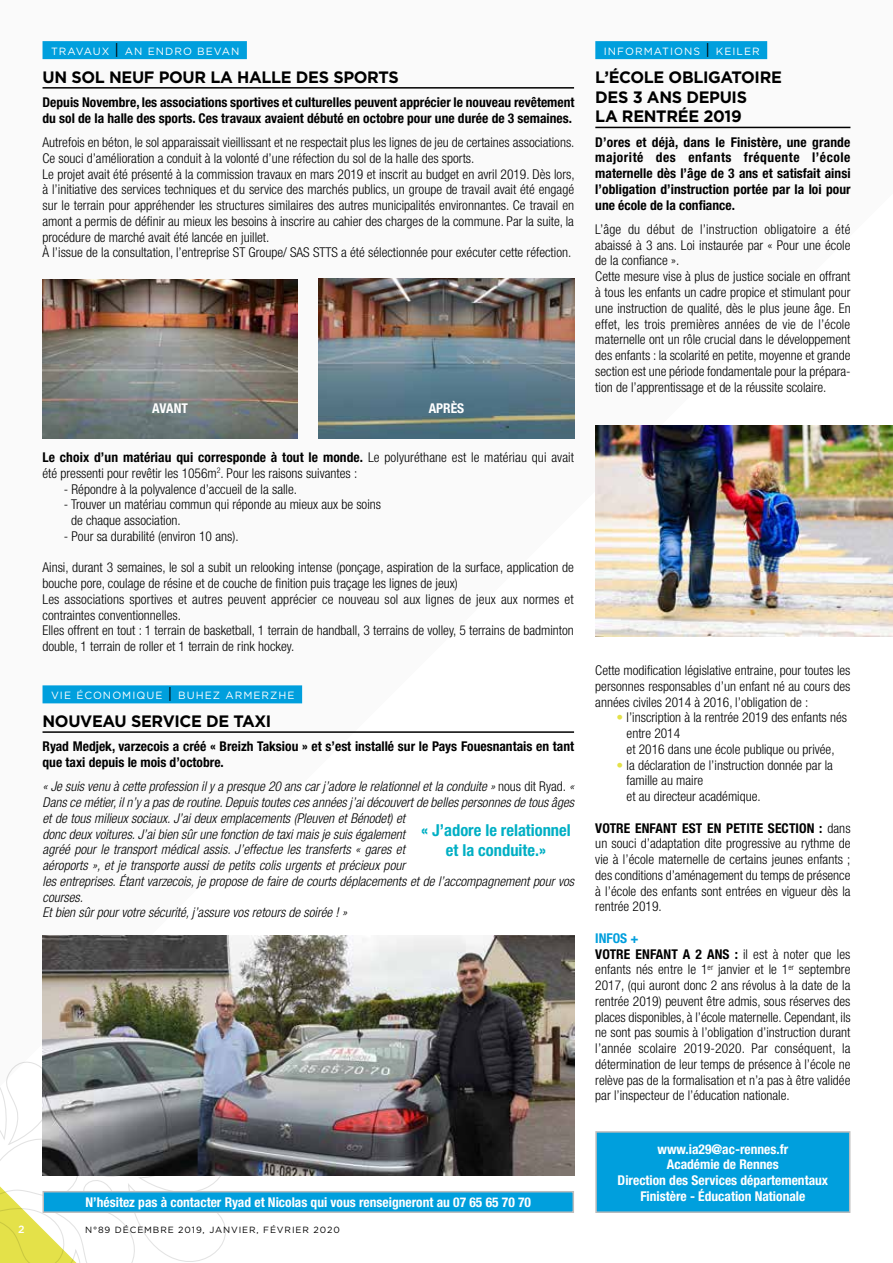
<style>
.page{position:relative;width:893px;height:1263px;background:#fff}
.page>*{position:absolute;margin:0;border:0;box-sizing:border-box;transform-origin:0 0}
.t1{font:700 16.5px/19.8px "Gotham";letter-spacing:-.02em;color:#000}
.t2{font:700 condensed 16.5px/19.8px "Helvetica Neue";color:#00afc4;text-align:center}
.t3{font:300 condensed 13.5px/15.8px "Helvetica Neue";color:#000}
.t4{font:italic 300 condensed 13.5px/15.8px "Helvetica Neue";color:#000}
.t5{font:700 condensed 13.5px/15.8px "Helvetica Neue";color:#000}
.t6{font:700 condensed 13.5px/15.8px "Helvetica Neue";color:#fff;text-align:center}
.t7{font:10.5px "Gotham";letter-spacing:.1em;color:#fff}
.t8{font:500 10.5px "Gotham";color:#fff}
.t9{font:9px "Gotham";letter-spacing:.1em;color:#000}
.s1{font-size:15px;color:#000}
.s2{font-weight:700}
.s3{font-style:normal}
.s4{color:#e4e149}
.s5{font-weight:700;color:#009fdd}
</style>
<div class="page">
<svg style="left:0;top:1053px;width:241px;height:210px"></svg>
<div style="left:43px;top:41px;width:204px;height:18px;background:#009fdd"></div>
<hr style="left:43px;top:87px;width:531px;height:2px;background:#000">
<div style="left:595px;top:41px;width:172px;height:18px;background:#009fdd"></div>
<hr style="left:595px;top:127px;width:255px;height:1px;background:#000">
<div style="left:43px;top:685px;width:259px;height:18px;background:#009fdd"></div>
<hr style="left:43px;top:731px;width:531px;height:2px;background:#000">
<div style="left:43px;top:1192px;width:530px;height:20px;background:#009fdd"></div>
<div style="left:43px;top:1191px;width:531px;height:22px;border:2px solid #bcbcbc"></div>
<div style="left:596px;top:1132px;width:254px;height:80px;background:#009fdd"></div>
<div style="left:595px;top:1131px;width:255px;height:82px;border:2px solid #bcbcbc"></div>
<img style="left:43px;top:935px;width:531px;height:240px">
<img style="left:595px;top:425px;width:298px;height:211px">
<img style="left:319px;top:279px;width:255px;height:159px">
<img style="left:43px;top:279px;width:255px;height:159px">
<p class="t7" style="left:51px;top:44px;width:190px">TRAVAUX <span class="s1">|</span> AN ENDRO BEVAN</p>
<p class="t1" style="left:43px;top:67px;width:358px">UN SOL NEUF POUR LA HALLE DES SPORTS</p>
<p class="t5" style="left:43px;top:94px;width:533px">Depuis Novembre, les associations sportives et culturelles peuvent apprécier le nouveau revêtement du sol de la halle des sports. Ces travaux avaient débuté en octobre pour une durée de 3 semaines.</p>
<p class="t3" style="left:43px;top:134px;width:534px">Autrefois en béton, le sol apparaissait vieillissant et ne respectait plus les lignes de jeu de certaines associations.<br>Ce souci d’amélioration a conduit à la volonté d’une réfection du sol de la halle des sports.<br>Le projet avait été présenté à la commission travaux en mars 2019 et inscrit au budget en avril 2019. Dès lors, à l’initiative des services techniques et du service des marchés publics, un groupe de travail avait été engagé sur le terrain pour appréhender les structures similaires des autres municipalités environnantes. Ce travail en amont a permis de définir au mieux les besoins à inscrire au cahier des charges de la commune. Par la suite, la procédure de marché avait été lancée en juillet.<br>À l’issue de la consultation, l’entreprise ST Groupe/ SAS STTS a été sélectionnée pour exécuter cette réfection.</p>
<p class="t6" style="left:152px;top:401px;width:37px">AVANT</p>
<p class="t6" style="left:429px;top:401px;width:37px">APRÈS</p>
<p class="t3" style="left:43px;top:449px;width:533px"><span class="s2">Le choix d’un matériau qui corresponde à tout le monde.</span> Le polyuréthane est le matériau qui avait été pressenti pour revêtir les 1056m<sup>2</sup>. Pour les raisons suivantes :</p>
<p class="t3" style="left:64px;top:481px;width:235px">- Répondre à la polyvalence d’accueil de la salle.</p>
<p class="t3" style="left:71px;top:497px;width:312px;text-indent:-7px">- Trouver un matériau commun qui réponde au mieux aux be soins de chaque association.</p>
<p class="t3" style="left:64px;top:528px;width:176px">- Pour sa durabilité (environ 10 ans).</p>
<p class="t3" style="left:43px;top:560px;width:533px">Ainsi, durant 3 semaines, le sol a subit un relooking intense (ponçage, aspiration de la surface, application de bouche pore, coulage de résine et de couche de finition puis traçage les lignes de jeux)<br>Les associations sportives et autres peuvent apprécier ce nouveau sol aux lignes de jeux aux normes et contraintes conventionnelles.<br>Elles offrent en tout : 1 terrain de basketball, 1 terrain de handball, 3 terrains de volley, 5 terrains de badminton double, 1 terrain de roller et 1 terrain de rink hockey.</p>
<p class="t7" style="left:51px;top:688px;width:245px">VIE ÉCONOMIQUE <span class="s1">|</span> BUHEZ ARMERZHE</p>
<p class="t1" style="left:43px;top:711px;width:230px">NOUVEAU SERVICE DE TAXI</p>
<p class="t5" style="left:43px;top:738px;width:533px">Ryad Medjek, varzecois a créé « Breizh Taksiou » et s’est installé sur le Pays Fouesnantais en tant que taxi depuis le mois d’octobre.</p>
<p class="t4" style="left:43px;top:779px;width:533px">« Je suis venu à cette profession il y a presque 20 ans car j’adore le relationnel et la conduite » <span class="s3">nous dit Ryad.</span> « Dans ce métier, il n’y a pas de routine. Depuis toutes ces années j’ai découvert de belles personnes de tous âges et de tous milieux sociaux. J’ai deux emplacements (Pleuven et Bénodet) et<br>donc deux voitures. J’ai bien sûr une fonction de taxi mais je suis également<br>agréé pour le transport médical assis. J’effectue les transferts « gares et<br>aéroports », et je transporte aussi de petits colis urgents et précieux pour<br>les entreprises. Étant varzecois, je propose de faire de courts déplacements et de l’accompagnement pour vos courses.<br>Et bien sûr pour votre sécurité, j’assure vos retours de soirée ! »</p>
<p class="t2" style="left:421px;top:820px;width:151px">« J’adore le relationnel et la conduite.»</p>
<p class="t6" style="left:86px;top:1194px;width:447px">N’hésitez pas à contacter Ryad et Nicolas qui vous renseigneront au 07 65 65 70 70</p>
<p class="t8" style="left:18px;top:1222px;width:8px">2</p>
<p class="t9" style="left:85px;top:1224px;width:256px">N°89 DÉCEMBRE 2019, JANVIER, FÉVRIER 2020</p>
<p class="t7" style="left:604px;top:44px;width:157px">INFORMATIONS <span class="s1">|</span> KEILER</p>
<p class="t1" style="left:595px;top:67px;width:188px">L’ÉCOLE OBLIGATOIRE<br>DES 3 ANS DEPUIS<br>LA RENTRÉE 2019</p>
<p class="t5" style="left:595px;top:134px;width:257px;text-align:justify">D’ores et déjà, dans le Finistère, une grande majorité des enfants fréquente l’école maternelle dès l’âge de 3 ans et satisfait ainsi l’obligation d’instruction portée par la loi pour une école de la confiance.</p>
<p class="t3" style="left:595px;top:221px;width:257px">L’âge du début de l’instruction obligatoire a été abaissé à 3 ans. Loi instaurée par « Pour une école de la confiance ».<br>Cette mesure vise à plus de justice sociale en offrant à tous les enfants un cadre propice et stimulant pour une instruction de qualité, dès le plus jeune âge. En effet, les trois premières années de vie de l’école maternelle ont un rôle crucial dans le développement des enfants : la scolarité en petite, moyenne et grande section est une période fondamentale pour la prépara&shy;tion de l’apprentissage et de la réussite scolaire.</p>
<p class="t3" style="left:595px;top:662px;width:257px;text-align:justify">Cette modification législative entraine, pour toutes les personnes responsables d’un enfant né au cours des années civiles 2014 à 2016, l’obligation de :</p>
<p class="t3" style="left:627px;top:710px;width:222px;text-indent:-10px"><span class="s4">•</span> l’inscription à la rentrée 2019 des enfants nés entre 2014<br>et 2016 dans une école publique ou privée,</p>
<p class="t3" style="left:627px;top:757px;width:208px;text-indent:-10px"><span class="s4">•</span> la déclaration de l’instruction donnée par la famille au maire<br>et au directeur académique.</p>
<p class="t3" style="left:595px;top:820px;width:257px;text-align:justify"><span class="s2">VOTRE ENFANT EST EN PETITE SECTION :</span> dans un souci d’adaptation dite progressive au rythme de vie à l’école maternelle de certains jeunes enfants ; des conditions d’aménagement du temps de présence à l’école des enfants sont entrées en vigueur dès la rentrée 2019.</p>
<p class="t3" style="left:595px;top:930px;width:257px"><span class="s5">INFOS +<br></span><span class="s2">VOTRE ENFANT A 2 ANS :</span> il est à noter que les enfants nés entre le 1<sup>er</sup> janvier et le 1<sup>er</sup> septembre 2017, (qui auront donc 2 ans révolus à la date de la rentrée 2019) peuvent être admis, sous réserves des places disponibles, à l’école maternelle. Cependant, ils ne sont pas soumis à l’obligation d’instruction durant l’année scolaire 2019-2020. Par conséquent, la détermination de leur temps de présence à l’école ne relève pas de la formalisation et n’a pas à être validée par l’inspecteur de l’éducation nationale.</p>
<p class="t6" style="left:618px;top:1141px;width:212px">www.ia29@ac-rennes.fr<br>Académie de Rennes<br>Direction des Services départementaux<br>Finistère - Éducation Nationale</p>
</div>
